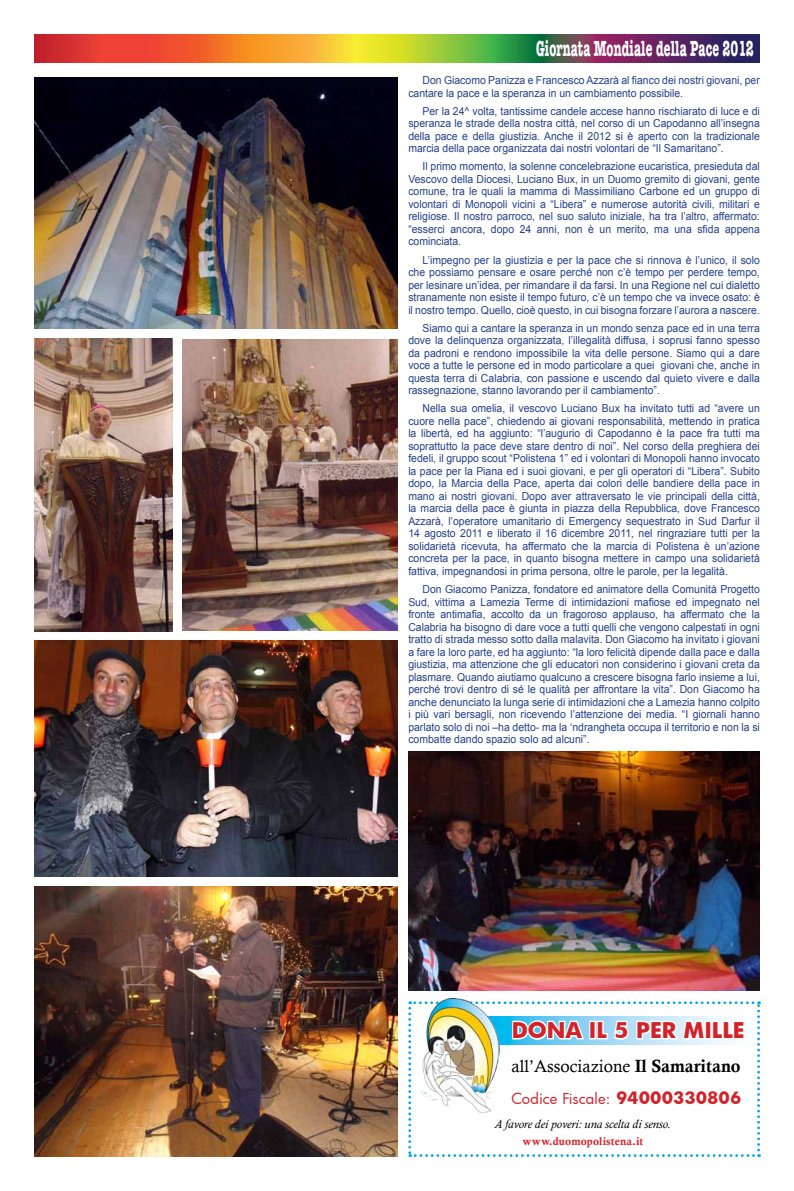
<style>
.page{position:relative;width:794px;height:1191px;background:#fff}
.page>*{position:absolute;margin:0;border:0;box-sizing:border-box;transform-origin:0 0}
.t1{font:700 21.2px "Futura";color:#d2232a}
.t2{font:17.2px "Calisto";color:#000}
.t3{font:14.8px "Futura";letter-spacing:.005em;color:#d2232a}
.t4{font:italic 12px "Calisto";color:#000}
.t5{font:12px "Bocci Text 13 Stch";letter-spacing:.05em;color:#fff}
.t6{font:11.1px "Calis MT Bol";letter-spacing:.01em;color:#d2232a}
.t7{font:11px/12.5px "Arial";color:#25418e;text-align:justify;scale:.95 1}
.s1{font-family:"Calis MT Bol";font-size:17.7px}
.s2{font-weight:700;font-size:16.6px}
</style>
<div class="page">
<svg style="left:34px;top:34px;width:726px;height:28px;background:#a76f40"></svg>
<img style="left:34px;top:77px;width:363px;height:251px">
<img style="left:34px;top:641px;width:363px;height:235px">
<img style="left:34px;top:338px;width:138px;height:293px">
<img style="left:408px;top:751px;width:352px;height:239px">
<img style="left:183px;top:339px;width:214px;height:291px">
<img style="left:34px;top:886px;width:363px;height:271px">
<svg style="left:408px;top:1001px;width:352px;height:156px"></svg>
<img style="left:421px;top:999px;width:78px;height:113px">
<p class="t5" style="left:536px;top:45px;width:218px">Giornata Mondiale della Pace 2012</p>
<p class="t7" style="left:408px;top:74px;width:371px;text-indent:14px">Don Giacomo Panizza e Francesco Azzarà al fianco dei nostri giovani, per cantare la pace e la speranza in un cambiamento possibile.</p>
<p class="t7" style="left:408px;top:105px;width:371px;text-indent:14px">Per la 24^ volta, tantissime candele accese hanno rischiarato di luce e di speranza le strade della nostra città, nel corso di un Capodanno all’insegna della pace e della giustizia. Anche il 2012 si è aperto con la tradizionale marcia della pace organizzata dai nostri volontari de “Il Samaritano”.</p>
<p class="t7" style="left:408px;top:160px;width:371px;text-indent:14px">Il primo momento, la solenne concelebrazione eucaristica, presieduta dal Vescovo della Diocesi, Luciano Bux, in un Duomo gremito di giovani, gente comune, tra le quali la mamma di Massimiliano Carbone ed un gruppo di volontari di Monopoli vicini a “Libera” e numerose autorità civili, militari e religiose. Il nostro parroco, nel suo saluto iniziale, ha tra l’altro, affermato: “esserci ancora, dopo 24 anni, non è un merito, ma una sfida appena cominciata.</p>
<p class="t7" style="left:408px;top:254px;width:371px;text-indent:14px">L’impegno per la giustizia e per la pace che si rinnova è l’unico, il solo che possiamo pensare e osare perché non c’è tempo per perdere tempo, per lesinare un’idea, per rimandare il da farsi. In una Regione nel cui dialetto stranamente non esiste il tempo futuro, c’è un tempo che va invece osato: è il nostro tempo. Quello, cioè questo, in cui bisogna forzare l’aurora a nascere.</p>
<p class="t7" style="left:408px;top:322px;width:371px;text-indent:14px">Siamo qui a cantare la speranza in un mondo senza pace ed in una terra dove la delinquenza organizzata, l’illegalità diffusa, i soprusi fanno spesso da padroni e rendono impossibile la vita delle persone. Siamo qui a dare voce a tutte le persone ed in modo particolare a quei giovani che, anche in questa terra di Calabria, con passione e uscendo dal quieto vivere e dalla rassegnazione, stanno lavorando per il cambiamento”.</p>
<p class="t7" style="left:408px;top:402px;width:371px;text-indent:14px">Nella sua omelia, il vescovo Luciano Bux ha invitato tutti ad “avere un cuore nella pace”, chiedendo ai giovani responsabilità, mettendo in pratica la libertà, ed ha aggiunto: “l’augurio di Capodanno è la pace fra tutti ma soprattutto la pace deve stare dentro di noi”. Nel corso della preghiera dei fedeli, il gruppo scout “Polistena 1” ed i volontari di Monopoli hanno invocato la pace per la Piana ed i suoi giovani, e per gli operatori di “Libera”. Subito dopo, la Marcia della Pace, aperta dai colori delle bandiere della pace in mano ai nostri giovani. Dopo aver attraversato le vie principali della città, la marcia della pace è giunta in piazza della Repubblica, dove Francesco Azzarà, l’operatore umanitario di Emergency sequestrato in Sud Darfur il 14 agosto 2011 e liberato il 16 dicembre 2011, nel ringraziare tutti per la solidarietà ricevuta, ha affermato che la marcia di Polistena è un’azione concreta per la pace, in quanto bisogna mettere in campo una solidarietà fattiva, impegnandosi in prima persona, oltre le parole, per la legalità.</p>
<p class="t7" style="left:408px;top:583px;width:371px;text-indent:14px">Don Giacomo Panizza, fondatore ed animatore della Comunità Progetto Sud, vittima a Lamezia Terme di intimidazioni mafiose ed impegnato nel fronte antimafia, accolto da un fragoroso applauso, ha affermato che la Calabria ha bisogno di dare voce a tutti quelli che vengono calpestati in ogni tratto di strada messo sotto dalla malavita. Don Giacomo ha invitato i giovani a fare la loro parte, ed ha aggiunto: “la loro felicità dipende dalla pace e dalla giustizia, ma attenzione che gli educatori non considerino i giovani creta da plasmare. Quando aiutiamo qualcuno a crescere bisogna farlo insieme a lui, perché trovi dentro di sé le qualità per affrontare la vita”. Don Giacomo ha anche denunciato la lunga serie di intimidazioni che a Lamezia hanno colpito i più vari bersagli, non ricevendo l’attenzione dei media. “I giornali hanno parlato solo di noi –ha detto- ma la ‘ndrangheta occupa il territorio e non la si combatte dando spazio solo ad alcuni”.</p>
<h1 class="t1" style="left:512px;top:1015px;width:234px">DONA IL 5 PER MILLE</h1>
<h2 class="t2" style="left:511px;top:1056px;width:231px">all’Associazione <span class="s1">Il Samaritano</span></h2>
<h3 class="t3" style="left:511px;top:1088px;width:231px">Codice Fiscale: <span class="s2">94000330806</span></h3>
<p class="t4" style="left:494px;top:1117px;width:178px">A favore dei poveri: una scelta di senso.</p>
<p class="t6" style="left:522px;top:1135px;width:122px">www.duomopolistena.it</p>
</div>
